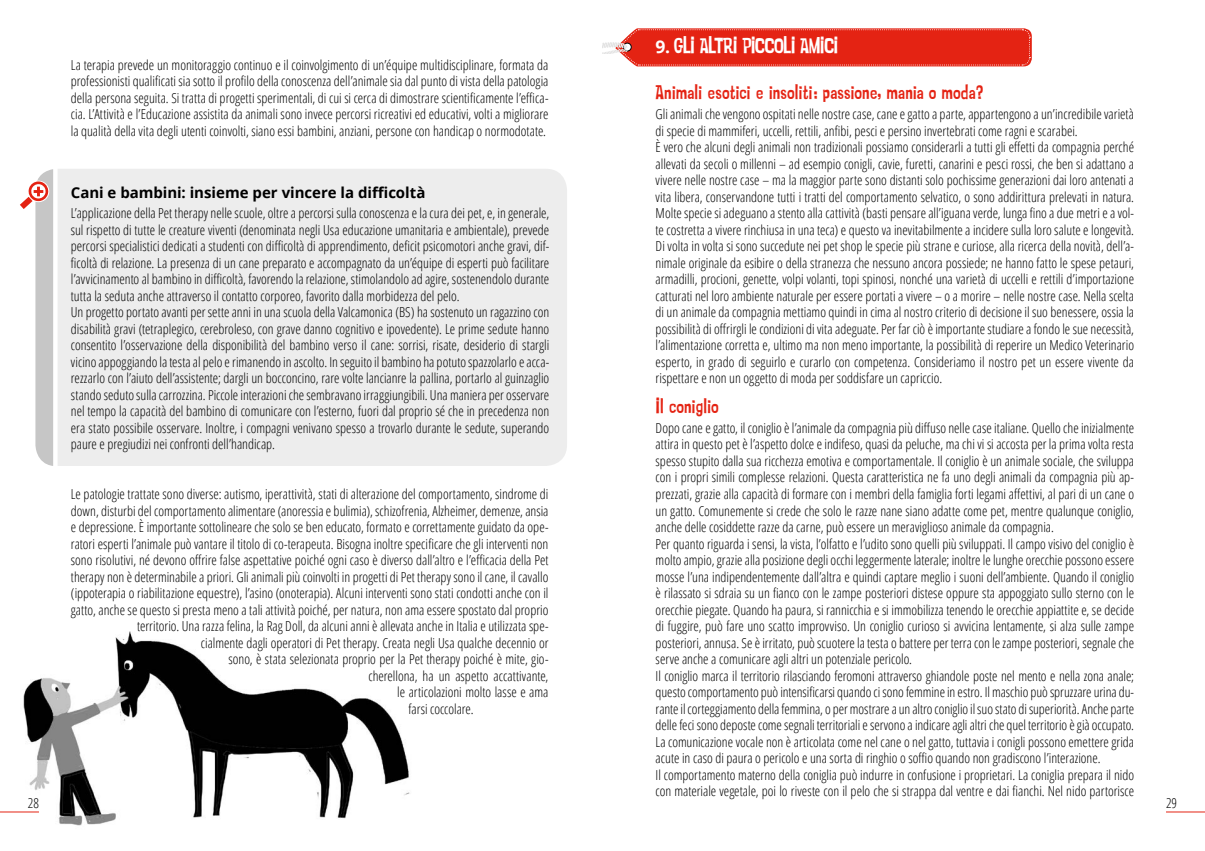
<style>
.page{position:relative;width:1205px;height:851px;background:#fff}
.page>*{position:absolute;margin:0;border:0;box-sizing:border-box;transform-origin:0 0}
.t1{font:21.25px "Psychatronic";letter-spacing:-.035em;color:#fff}
.t2{font:20px "Psychatronic";letter-spacing:-.015em;color:#e42313}
.t3{font:700 15px "Open Sans";letter-spacing:-.005em;color:#000}
.t4{font:300 condensed 13.75px/16.5px "Open Sans";color:#000}
.s1{font-family:"Open Sans";font-weight:700;font-size:17.5px}
</style>
<div class="page">
<div style="left:58px;top:169px;width:509px;height:297px;background:#ededed"></div>
<svg style="left:20px;top:169px;width:33px;height:297px"></svg>
<hr style="left:1166px;top:811px;width:39px;height:1px;background:#e42313">
<img style="left:12px;top:631px;width:398px;height:195px">
<svg style="left:602px;top:28px;width:430px;height:38px;background:#e53627"></svg>
<hr style="left:0;top:811px;width:39px;height:1px;background:#e42313">
<p class="t4" style="left:71px;top:56px;width:479px;text-align:justify">La terapia prevede un monitoraggio continuo e il coinvolgimento di un’équipe multidisciplinare, formata da professionisti qualificati sia sotto il profilo della conoscenza dell’animale sia dal punto di vista della patologia della persona seguita. Si tratta di progetti sperimentali, di cui si cerca di dimostrare scientificamente l’effica&shy;cia. L’Attività e l’Educazione assistita da animali sono invece percorsi ricreativi ed educativi, volti a migliorare la qualità della vita degli utenti coinvolti, siano essi bambini, anziani, persone con handicap o normodotate.</p>
<p class="t3" style="left:71px;top:182px;width:356px">Cani e bambini: insieme per vincere la difficoltà</p>
<p class="t4" style="left:71px;top:204px;width:480px">L’applicazione della Pet therapy nelle scuole, oltre a percorsi sulla conoscenza e la cura dei pet, e, in generale, sul rispetto di tutte le creature viventi (denominata negli Usa educazione umanitaria e ambientale), prevede percorsi specialistici dedicati a studenti con difficoltà di apprendimento, deficit psicomotori anche gravi, dif&shy;ficoltà di relazione. La presenza di un cane preparato e accompagnato da un’équipe di esperti può facilitare l’avvicinamento al bambino in difficoltà, favorendo la relazione, stimolandolo ad agire, sostenendolo durante tutta la seduta anche attraverso il contatto corporeo, favorito dalla morbidezza del pelo.<br>Un progetto portato avanti per sette anni in una scuola della Valcamonica (BS) ha sostenuto un ragazzino con disabilità gravi (tetraplegico, cerebroleso, con grave danno cognitivo e ipovedente). Le prime sedute hanno consentito l’osservazione della disponibilità del bambino verso il cane: sorrisi, risate, desiderio di stargli vicino appoggiando la testa al pelo e rimanendo in ascolto. In seguito il bambino ha potuto spazzolarlo e acca&shy;rezzarlo con l’aiuto dell’assistente; dargli un bocconcino, rare volte lancianre la pallina, portarlo al guinzaglio stando seduto sulla carrozzina. Piccole interazioni che sembravano irraggiungibili. Una maniera per osservare nel tempo la capacità del bambino di comunicare con l’esterno, fuori dal proprio sé che in precedenza non era stato possibile osservare. Inoltre, i compagni venivano spesso a trovarlo durante le sedute, superando paure e pregiudizi nei confronti dell’handicap.</p>
<p class="t4" style="left:71px;top:485px;width:479px">Le patologie trattate sono diverse: autismo, iperattività, stati di alterazione del comportamento, sindrome di</p>
<p class="t4" style="left:71px;top:501px;width:479px">down, disturbi del comportamento alimentare (anoressia e bulimia), schizofrenia, Alzheimer, demenze, ansia</p>
<p class="t4" style="left:71px;top:518px;width:479px">e depressione. È importante sottolineare che solo se ben educato, formato e correttamente guidato da ope-</p>
<p class="t4" style="left:71px;top:534px;width:479px">ratori esperti l’animale può vantare il titolo di co-terapeuta. Bisogna inoltre specificare che gli interventi non</p>
<p class="t4" style="left:71px;top:551px;width:479px">sono risolutivi, né devono offrire false aspettative poiché ogni caso è diverso dall’altro e l’efficacia della Pet</p>
<p class="t4" style="left:71px;top:567px;width:479px">therapy non è determinabile a priori. Gli animali più coinvolti in progetti di Pet therapy sono il cane, il cavallo</p>
<p class="t4" style="left:71px;top:584px;width:479px">(ippoterapia o riabilitazione equestre), l’asino (onoterapia). Alcuni interventi sono stati condotti anche con il</p>
<p class="t4" style="left:71px;top:600px;width:479px">gatto, anche se questo si presta meno a tali attività poiché, per natura, non ama essere spostato dal proprio</p>
<p class="t4" style="left:137px;top:617px;width:413px">territorio. Una razza felina, la Rag Doll, da alcuni anni è allevata anche in Italia e utilizzata spe-</p>
<p class="t4" style="left:201px;top:633px;width:349px">cialmente dagli operatori di Pet therapy. Creata negli Usa qualche decennio or</p>
<p class="t4" style="left:228px;top:650px;width:322px">sono, è stata selezionata proprio per la Pet therapy poiché è mite, gio-</p>
<p class="t4" style="left:368px;top:666px;width:181px">cherellona, ha un aspetto accattivante,</p>
<p class="t4" style="left:397px;top:683px;width:153px">le articolazioni molto lasse e ama</p>
<p class="t4" style="left:408px;top:699px;width:67px">farsi coccolare.</p>
<p class="t4" style="left:28px;top:794px;width:13px">28</p>
<h1 class="t1" style="left:656px;top:36px;width:184px"><span class="s1">9.</span> GLI ALTRI PICCOLI AMICI</h1>
<h2 class="t2" style="left:656px;top:83px;width:330px">Animali esotici e insoliti: passione, mania o moda?</h2>
<p class="t4" style="left:656px;top:105px;width:480px">Gli animali che vengono ospitati nelle nostre case, cane e gatto a parte, appartengono a un’incredibile varietà di specie di mammiferi, uccelli, rettili, anfibi, pesci e persino invertebrati come ragni e scarabei.<br>È vero che alcuni degli animali non tradizionali possiamo considerarli a tutti gli effetti da compagnia perché allevati da secoli o millenni – ad esempio conigli, cavie, furetti, canarini e pesci rossi, che ben si adattano a vivere nelle nostre case – ma la maggior parte sono distanti solo pochissime generazioni dai loro antenati a vita libera, conservandone tutti i tratti del comportamento selvatico, o sono addirittura prelevati in natura.<br>Molte specie si adeguano a stento alla cattività (basti pensare all’iguana verde, lunga fino a due metri e a vol&shy;te costretta a vivere rinchiusa in una teca) e questo va inevitabilmente a incidere sulla loro salute e longevità.<br>Di volta in volta si sono succedute nei pet shop le specie più strane e curiose, alla ricerca della novità, dell’a&shy;nimale originale da esibire o della stranezza che nessuno ancora possiede; ne hanno fatto le spese petauri, armadilli, procioni, genette, volpi volanti, topi spinosi, nonché una varietà di uccelli e rettili d’importazione catturati nel loro ambiente naturale per essere portati a vivere – o a morire – nelle nostre case. Nella scelta di un animale da compagnia mettiamo quindi in cima al nostro criterio di decisione il suo benessere, ossia la possibilità di offrirgli le condizioni di vita adeguate. Per far ciò è importante studiare a fondo le sue necessità, l’alimentazione corretta e, ultimo ma non meno importante, la possibilità di reperire un Medico Veterinario esperto, in grado di seguirlo e curarlo con competenza. Consideriamo il nostro pet un essere vivente da rispettare e non un oggetto di moda per soddisfare un capriccio.</p>
<h2 class="t2" style="left:656px;top:396px;width:65px">Il coniglio</h2>
<p class="t4" style="left:656px;top:419px;width:480px">Dopo cane e gatto, il coniglio è l’animale da compagnia più diffuso nelle case italiane. Quello che inizialmente attira in questo pet è l’aspetto dolce e indifeso, quasi da peluche, ma chi vi si accosta per la prima volta resta spesso stupito dalla sua ricchezza emotiva e comportamentale. Il coniglio è un animale sociale, che sviluppa con i propri simili complesse relazioni. Questa caratteristica ne fa uno degli animali da compagnia più ap&shy;prezzati, grazie alla capacità di formare con i membri della famiglia forti legami affettivi, al pari di un cane o un gatto. Comunemente si crede che solo le razze nane siano adatte come pet, mentre qualunque coniglio, anche delle cosiddette razze da carne, può essere un meraviglioso animale da compagnia.<br>Per quanto riguarda i sensi, la vista, l’olfatto e l’udito sono quelli più sviluppati. Il campo visivo del coniglio è molto ampio, grazie alla posizione degli occhi leggermente laterale; inoltre le lunghe orecchie possono essere mosse l’una indipendentemente dall’altra e quindi captare meglio i suoni dell’ambiente. Quando il coniglio è rilassato si sdraia su un fianco con le zampe posteriori distese oppure sta appoggiato sullo sterno con le orecchie piegate. Quando ha paura, si rannicchia e si immobilizza tenendo le orecchie appiattite e, se decide di fuggire, può fare uno scatto improvviso. Un coniglio curioso si avvicina lentamente, si alza sulle zampe posteriori, annusa. Se è irritato, può scuotere la testa o battere per terra con le zampe posteriori, segnale che serve anche a comunicare agli altri un potenziale pericolo.<br>Il coniglio marca il territorio rilasciando feromoni attraverso ghiandole poste nel mento e nella zona anale; questo comportamento può intensificarsi quando ci sono femmine in estro. Il maschio può spruzzare urina du&shy;rante il corteggiamento della femmina, o per mostrare a un altro coniglio il suo stato di superiorità. Anche parte delle feci sono deposte come segnali territoriali e servono a indicare agli altri che quel territorio è già occupato.<br>La comunicazione vocale non è articolata come nel cane o nel gatto, tuttavia i conigli possono emettere grida acute in caso di paura o pericolo e una sorta di ringhio o soffio quando non gradiscono l’interazione.<br>Il comportamento materno della coniglia può indurre in confusione i proprietari. La coniglia prepara il nido con materiale vegetale, poi lo riveste con il pelo che si strappa dal ventre e dai fianchi. Nel nido partorisce</p>
<p class="t4" style="left:1166px;top:794px;width:13px">29</p>
</div>
